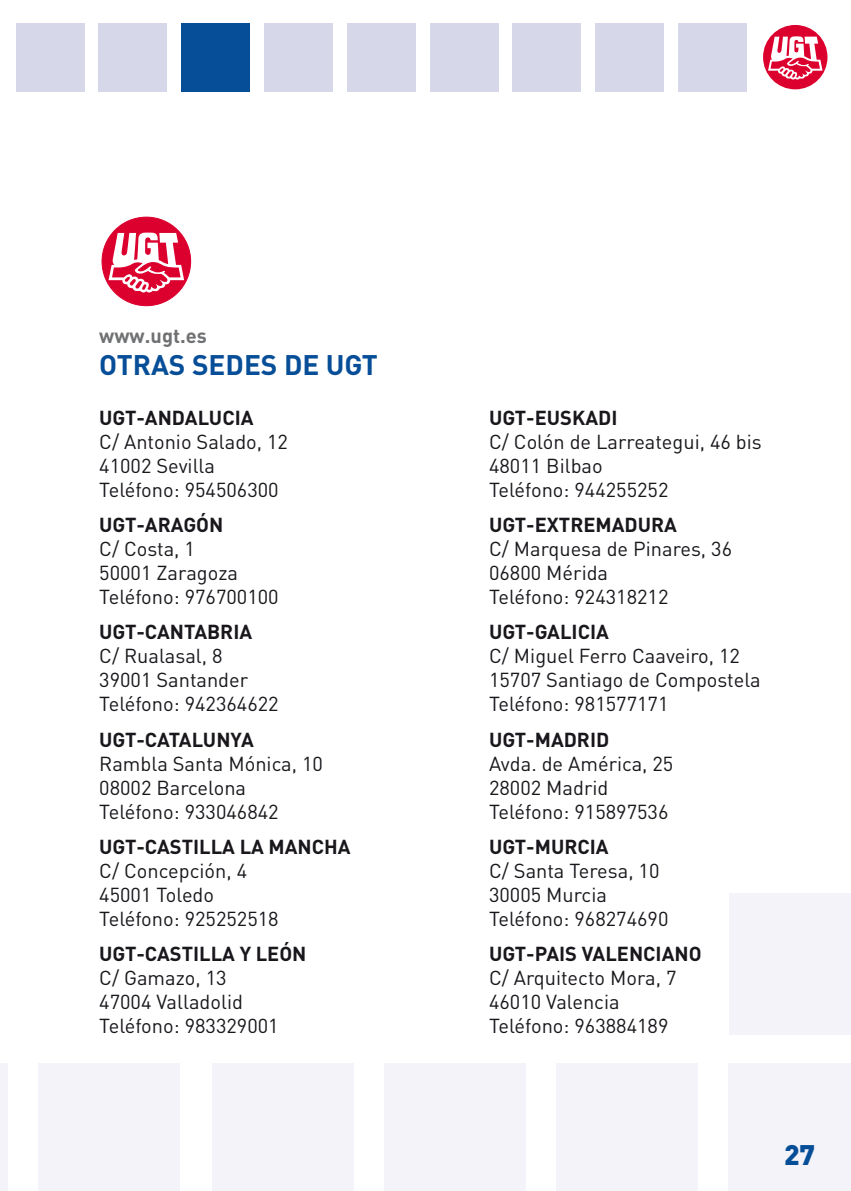
<style>
.page{position:relative;width:851px;height:1191px;background:#fff}
.page>*{position:absolute;margin:0;border:0;box-sizing:border-box;transform-origin:0 0}
.t1{font:700 28px "DIN Pro";color:#074e98}
.t2{font:900 28px "DIN Pro";color:#074e98}
.t3{font:20px "DIN Pro";color:#1a171c}
.t4{font:700 20px "DIN Pro";color:#1a171c}
.t5{font:700 20px "DIN Pro";color:#707173}
</style>
<div class="page">
<div style="left:212px;top:1063px;width:141px;height:128px;background:#f3f3f9"></div>
<div style="left:384px;top:1063px;width:141px;height:128px;background:#f3f3f9"></div>
<div style="left:556px;top:1063px;width:141px;height:128px;background:#f3f3f9"></div>
<div style="left:728px;top:1063px;width:122px;height:128px;background:#f3f3f9"></div>
<svg style="left:100px;top:215px;width:93px;height:93px"></svg>
<div style="left:102px;top:217px;width:88px;height:89px;background:#dc002f;border-radius:50%"></div>
<svg style="left:108px;top:232px;width:76px;height:62px"></svg>
<div style="left:729px;top:893px;width:121px;height:141px;background:#f3f3f9"></div>
<svg style="left:761px;top:23px;width:68px;height:68px"></svg>
<div style="left:763px;top:25px;width:64px;height:64px;background:#dc002f;border-radius:50%"></div>
<div style="left:761px;top:23px;width:68px;height:68px;border:1px solid #fff;border-radius:50%"></div>
<svg style="left:768px;top:36px;width:54px;height:45px"></svg>
<div style="left:16px;top:23px;width:68px;height:68px;background:#d6d8ea"></div>
<div style="left:99px;top:23px;width:68px;height:68px;background:#d6d8ea"></div>
<div style="left:181px;top:23px;width:69px;height:68px;background:#074e98"></div>
<div style="left:264px;top:23px;width:68px;height:68px;background:#d6d8ea"></div>
<div style="left:347px;top:23px;width:68px;height:68px;background:#d6d8ea"></div>
<div style="left:430px;top:23px;width:68px;height:68px;background:#d6d8ea"></div>
<div style="left:512px;top:23px;width:69px;height:68px;background:#d6d8ea"></div>
<div style="left:595px;top:23px;width:68px;height:68px;background:#d6d8ea"></div>
<div style="left:678px;top:23px;width:68px;height:68px;background:#d6d8ea"></div>
<div style="left:0;top:1063px;width:8px;height:128px;background:#f3f3f9"></div>
<div style="left:38px;top:1063px;width:142px;height:128px;background:#f3f3f9"></div>
<p class="t5" style="left:99px;top:322px;width:109px">www.ugt.es</p>
<p class="t1" style="left:99px;top:346px;width:280px">OTRAS SEDES DE UGT</p>
<p class="t4" style="left:99px;top:404px;width:156px">UGT-ANDALUCIA</p>
<p class="t3" style="left:99px;top:428px;width:190px">C/ Antonio Salado, 12</p>
<p class="t3" style="left:99px;top:452px;width:117px">41002 Sevilla</p>
<p class="t3" style="left:99px;top:476px;width:181px">Teléfono: 954506300</p>
<p class="t4" style="left:99px;top:511px;width:125px">UGT-ARAGÓN</p>
<p class="t3" style="left:99px;top:535px;width:97px">C/ Costa, 1</p>
<p class="t3" style="left:99px;top:559px;width:140px">50001 Zaragoza</p>
<p class="t3" style="left:99px;top:583px;width:181px">Teléfono: 976700100</p>
<p class="t4" style="left:99px;top:618px;width:154px">UGT-CANTABRIA</p>
<p class="t3" style="left:99px;top:642px;width:125px">C/ Rualasal, 8</p>
<p class="t3" style="left:99px;top:666px;width:150px">39001 Santander</p>
<p class="t3" style="left:99px;top:690px;width:181px">Teléfono: 942364622</p>
<p class="t4" style="left:99px;top:726px;width:156px">UGT-CATALUNYA</p>
<p class="t3" style="left:99px;top:750px;width:225px">Rambla Santa Mónica, 10</p>
<p class="t3" style="left:99px;top:774px;width:148px">08002 Barcelona</p>
<p class="t3" style="left:99px;top:798px;width:181px">Teléfono: 933046842</p>
<p class="t4" style="left:99px;top:833px;width:253px">UGT-CASTILLA LA MANCHA</p>
<p class="t3" style="left:99px;top:857px;width:149px">C/ Concepción, 4</p>
<p class="t3" style="left:99px;top:881px;width:116px">45001 Toledo</p>
<p class="t3" style="left:99px;top:905px;width:181px">Teléfono: 925252518</p>
<p class="t4" style="left:99px;top:940px;width:209px">UGT-CASTILLA Y LEÓN</p>
<p class="t3" style="left:99px;top:964px;width:129px">C/ Gamazo, 13</p>
<p class="t3" style="left:99px;top:988px;width:145px">47004 Valladolid</p>
<p class="t3" style="left:99px;top:1012px;width:181px">Teléfono: 983329001</p>
<p class="t4" style="left:489px;top:404px;width:130px">UGT-EUSKADI</p>
<p class="t3" style="left:489px;top:428px;width:274px">C/ Colón de Larreategui, 46 bis</p>
<p class="t3" style="left:489px;top:452px;width:115px">48011 Bilbao</p>
<p class="t3" style="left:489px;top:476px;width:181px">Teléfono: 944255252</p>
<p class="t4" style="left:489px;top:511px;width:189px">UGT-EXTREMADURA</p>
<p class="t3" style="left:489px;top:535px;width:244px">C/ Marquesa de Pinares, 36</p>
<p class="t3" style="left:489px;top:559px;width:120px">06800 Mérida</p>
<p class="t3" style="left:489px;top:583px;width:181px">Teléfono: 924318212</p>
<p class="t4" style="left:489px;top:618px;width:121px">UGT-GALICIA</p>
<p class="t3" style="left:489px;top:642px;width:252px">C/ Miguel Ferro Caaveiro, 12</p>
<p class="t3" style="left:489px;top:666px;width:273px">15707 Santiago de Compostela</p>
<p class="t3" style="left:489px;top:690px;width:181px">Teléfono: 981577171</p>
<p class="t4" style="left:489px;top:726px;width:122px">UGT-MADRID</p>
<p class="t3" style="left:489px;top:750px;width:186px">Avda. de América, 25</p>
<p class="t3" style="left:489px;top:774px;width:121px">28002 Madrid</p>
<p class="t3" style="left:489px;top:798px;width:181px">Teléfono: 915897536</p>
<p class="t4" style="left:489px;top:833px;width:121px">UGT-MURCIA</p>
<p class="t3" style="left:489px;top:857px;width:172px">C/ Santa Teresa, 10</p>
<p class="t3" style="left:489px;top:881px;width:119px">30005 Murcia</p>
<p class="t3" style="left:489px;top:905px;width:181px">Teléfono: 968274690</p>
<p class="t4" style="left:489px;top:940px;width:214px">UGT-PAIS VALENCIANO</p>
<p class="t3" style="left:489px;top:964px;width:189px">C/ Arquitecto Mora, 7</p>
<p class="t3" style="left:489px;top:988px;width:132px">46010 Valencia</p>
<p class="t3" style="left:489px;top:1012px;width:181px">Teléfono: 963884189</p>
<p class="t2" style="left:783px;top:1136px;width:33px">27</p>
</div>
